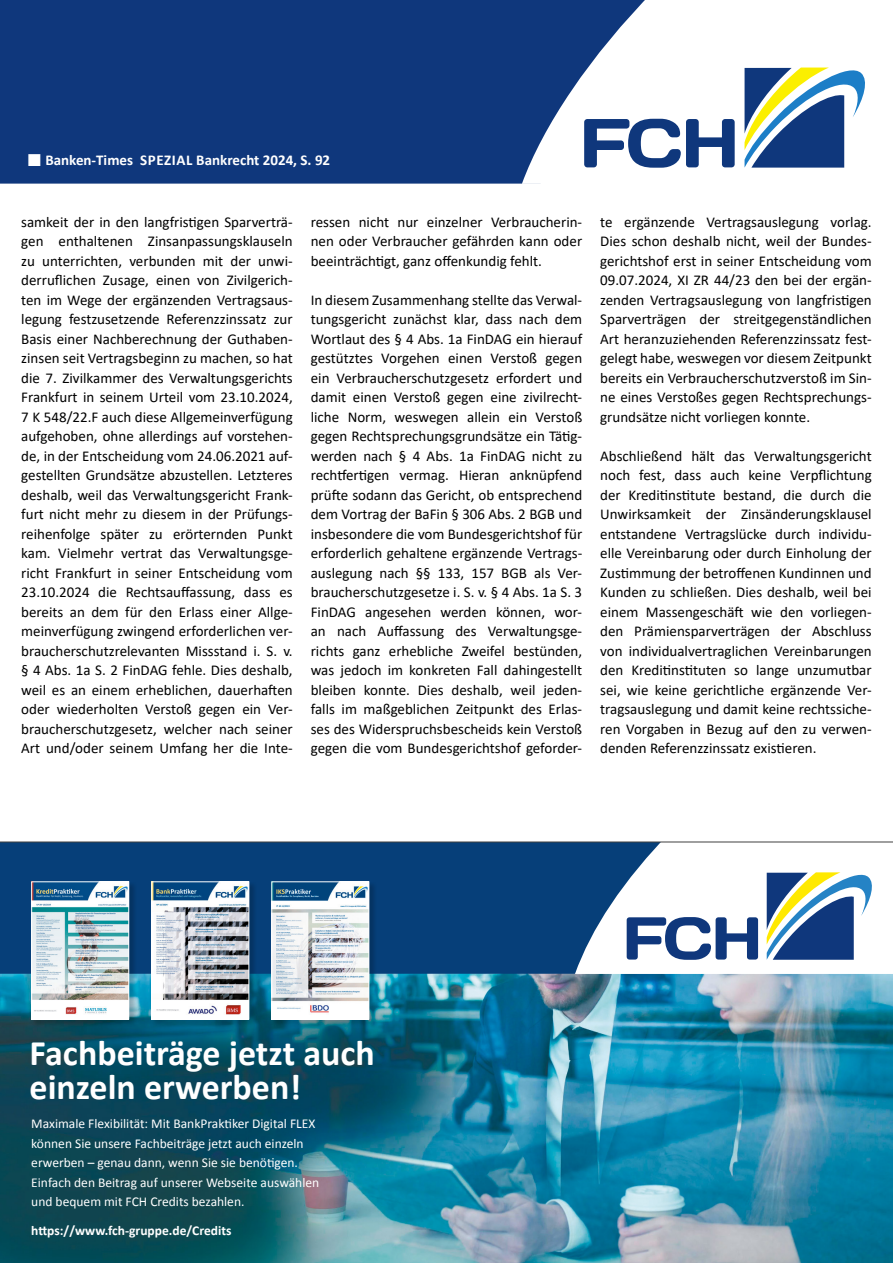
<style>
.page{position:relative;width:893px;height:1263px;background:#fff}
.page>*{position:absolute;margin:0;border:0;box-sizing:border-box;transform-origin:0 0}
.t1{font:700 36px/34.5px "Calibri";color:#fff}
.t2{font:15px/19.5px "Calibri";color:#000;text-align:justify}
.t3{font:700 15px "Calibri";color:#fff}
.t4{font:13.5px/19.5px "Calibri";color:#fff}
.t5{font:700 13.5px "Calibri";color:#fff}
</style>
<div class="page">
<div style="left:0;top:0;width:522px;height:184px;background:#0f377c"></div>
<svg style="left:522px;top:0;width:142px;height:184px"></svg>
<svg style="left:584px;top:119px;width:151px;height:49px"></svg>
<svg style="left:744px;top:67px;width:121px;height:101px"></svg>
<img style="left:0;top:842px;width:893px;height:421px">
<svg style="left:29px;top:154px;width:12px;height:12px"></svg>
<p class="t3" style="left:45px;top:150px;width:286px">Banken-Times SPEZIAL Bankrecht 2024, S. 92</p>
<p class="t2" style="left:21px;top:211px;width:273px">samkeit der in den langfristigen Sparverträ&shy;gen enthaltenen Zinsanpassungsklauseln zu unterrichten, verbunden mit der unwi&shy;derruflichen Zusage, einen von Zivilgerich&shy;ten im Wege der ergänzenden Vertragsaus&shy;legung festzusetzende Referenzzinssatz zur Basis einer Nachberechnung der Guthaben&shy;zinsen seit Vertragsbeginn zu machen, so hat die 7. Zivilkammer des Verwaltungsgerichts Frankfurt in seinem Urteil vom 23.10.2024, 7 K 548/22.F auch diese Allgemeinverfügung aufgehoben, ohne allerdings auf vorstehen&shy;de, in der Entscheidung vom 24.06.2021 auf&shy;gestellten Grundsätze abzustellen. Letzteres deshalb, weil das Verwaltungsgericht Frank&shy;furt nicht mehr zu diesem in der Prüfungs&shy;reihenfolge später zu erörternden Punkt kam. Vielmehr vertrat das Verwaltungsge&shy;richt Frankfurt in seiner Entscheidung vom 23.10.2024 die Rechtsauffassung, dass es bereits an dem für den Erlass einer Allge&shy;meinverfügung zwingend erforderlichen ver&shy;braucherschutzrelevanten Missstand i. S. v. § 4 Abs. 1a S. 2 FinDAG fehle. Dies deshalb, weil es an einem erheblichen, dauerhaften oder wiederholten Verstoß gegen ein Ver&shy;braucherschutzgesetz, welcher nach seiner Art und/oder seinem Umfang her die Inte-</p>
<p class="t2" style="left:311px;top:211px;width:273px">ressen nicht nur einzelner Verbraucherin&shy;nen oder Verbraucher gefährden kann oder beeinträchtigt, ganz offenkundig fehlt.</p>
<p class="t2" style="left:311px;top:289px;width:273px">In diesem Zusammenhang stellte das Verwal&shy;tungsgericht zunächst klar, dass nach dem Wortlaut des § 4 Abs. 1a FinDAG ein hierauf gestütztes Vorgehen einen Verstoß gegen ein Verbraucherschutzgesetz erfordert und damit einen Verstoß gegen eine zivilrecht&shy;liche Norm, weswegen allein ein Verstoß gegen Rechtsprechungsgrundsätze ein Tätig&shy;werden nach § 4 Abs. 1a FinDAG nicht zu rechtfertigen vermag. Hieran anknüpfend prüfte sodann das Gericht, ob entsprechend dem Vortrag der BaFin § 306 Abs. 2 BGB und insbesondere die vom Bundesgerichtshof für erforderlich gehaltene ergänzende Vertrags&shy;auslegung nach §§ 133, 157 BGB als Ver&shy;braucherschutzgesetze i. S. v. § 4 Abs. 1a S. 3<br>FinDAG angesehen werden können, wor&shy;an nach Auffassung des Verwaltungsge&shy;richts ganz erhebliche Zweifel bestünden, was jedoch im konkreten Fall dahingestellt bleiben konnte. Dies deshalb, weil jeden&shy;falls im maßgeblichen Zeitpunkt des Erlas&shy;ses des Widerspruchsbescheids kein Verstoß gegen die vom Bundesgerichtshof geforder-</p>
<p class="t2" style="left:600px;top:211px;width:273px">te ergänzende Vertragsauslegung vorlag.<br>Dies schon deshalb nicht, weil der Bundes&shy;gerichtshof erst in seiner Entscheidung vom 09.07.2024, XI ZR 44/23 den bei der ergän&shy;zenden Vertragsauslegung von langfristigen Sparverträgen der streitgegenständlichen Art heranzuziehenden Referenzzinssatz fest&shy;gelegt habe, weswegen vor diesem Zeitpunkt bereits ein Verbraucherschutzverstoß im Sin&shy;ne eines Verstoßes gegen Rechtsprechungs&shy;grundsätze nicht vorliegen konnte.</p>
<p class="t2" style="left:600px;top:445px;width:273px">Abschließend hält das Verwaltungsgericht noch fest, dass auch keine Verpflichtung der Kreditinstitute bestand, die durch die Unwirksamkeit der Zinsänderungsklausel entstandene Vertragslücke durch individu&shy;elle Vereinbarung oder durch Einholung der Zustimmung der betroffenen Kundinnen und Kunden zu schließen. Dies deshalb, weil bei einem Massengeschäft wie den vorliegen&shy;den Prämiensparverträgen der Abschluss von individualvertraglichen Vereinbarungen den Kreditinstituten so lange unzumutbar sei, wie keine gerichtliche ergänzende Ver&shy;tragsauslegung und damit keine rechtssiche&shy;ren Vorgaben in Bezug auf den zu verwen&shy;denden Referenzzinssatz existieren.</p>
<h1 class="t1" style="left:30px;top:1034px;width:347px">Fachbeiträge jetzt auch einzeln erwerben!</h1>
<p class="t4" style="left:31px;top:1113px;width:289px">Maximale Flexibilität: Mit BankPraktiker Digital FLEX können Sie unsere Fachbeiträge jetzt auch einzeln erwerben – genau dann, wenn Sie sie benötigen.<br>Einfach den Beitrag auf unserer Webseite auswählen und bequem mit FCH Credits bezahlen.</p>
<p class="t5" style="left:31px;top:1220px;width:202px">https://www.fch-gruppe.de/Credits</p>
</div>
